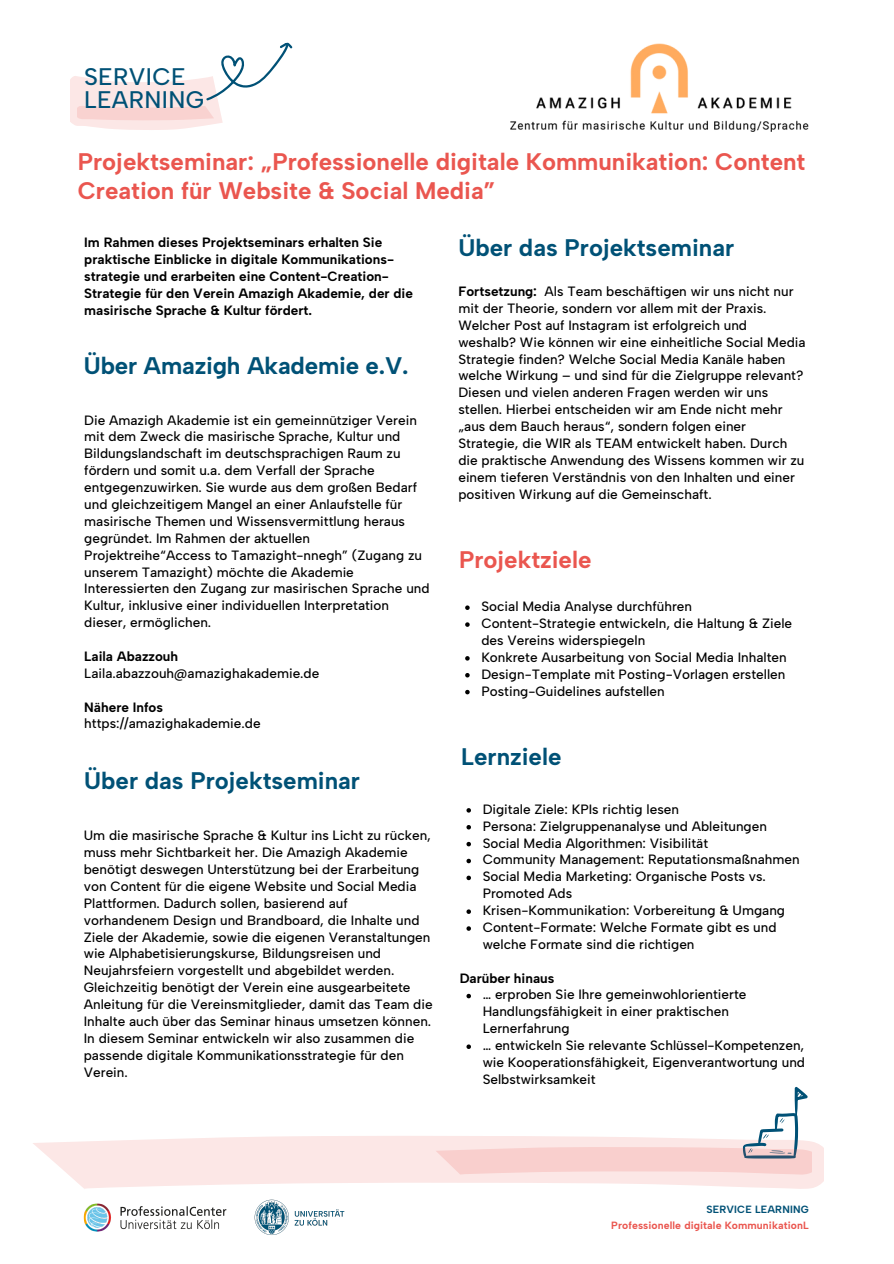
<style>
.page{position:relative;width:894px;height:1264px;background:#fff}
.page>*{position:absolute;margin:0;border:0;box-sizing:border-box;transform-origin:0 0}
.t1{font:700 24px/29.2px "Albert Sans";color:#ea564f}
.t2{font:700 24px "Albert Sans";color:#005176}
.t3{font:500 24px/23.7px "Albert Sans";letter-spacing:.015em;color:#005176}
.t4{font:500 13.5px/16.8px "Albert Sans";color:#000}
.t5{font:700 13.5px/16.8px "Albert Sans";color:#000}
.t6{font:700 10.5px "Albert Sans";letter-spacing:.01em;color:#ea564f}
.t7{font:700 10.5px "Albert Sans";letter-spacing:.015em;color:#005176}
.s1{font-weight:700}
</style>
<div class="page">
<svg style="left:71px;top:76px;width:152px;height:54px;fill:#fce7e6"></svg>
<div style="left:78px;top:106px;width:136px;height:14px;background:#f9d2d0"></div>
<img style="left:254px;top:1199px;width:91px;height:36px">
<img style="left:84px;top:1203px;width:142px;height:28px">
<svg style="left:199px;top:42px;width:94px;height:59px"></svg>
<svg style="left:33px;top:1136px;width:791px;height:53px;fill:#fce7e6"></svg>
<svg style="left:742px;top:1086px;width:65px;height:60px"></svg>
<svg style="left:435px;top:1146px;width:376px;height:28px;background:#f4d0ce"></svg>
<svg style="left:466px;top:808px;width:5px;height:4px"></svg>
<svg style="left:466px;top:825px;width:5px;height:4px"></svg>
<svg style="left:466px;top:841px;width:5px;height:5px"></svg>
<svg style="left:466px;top:858px;width:5px;height:5px"></svg>
<svg style="left:466px;top:875px;width:5px;height:5px"></svg>
<svg style="left:466px;top:909px;width:5px;height:4px"></svg>
<svg style="left:466px;top:926px;width:5px;height:4px"></svg>
<svg style="left:466px;top:993px;width:5px;height:5px"></svg>
<svg style="left:466px;top:1044px;width:5px;height:4px"></svg>
<svg style="left:465px;top:605px;width:4px;height:5px"></svg>
<svg style="left:465px;top:622px;width:4px;height:5px"></svg>
<svg style="left:465px;top:656px;width:4px;height:4px"></svg>
<svg style="left:465px;top:673px;width:4px;height:4px"></svg>
<svg style="left:465px;top:690px;width:4px;height:4px"></svg>
<img style="left:511px;top:43px;width:297px;height:88px">
<p class="t3" style="left:84px;top:64px;width:122px">SERVICE<br>LEARNING</p>
<h2 class="t1" style="left:78px;top:146px;width:729px">Projektseminar: „Professionelle digitale Kommunikation: Content<br>Creation für Website &amp; Social Media”</h2>
<p class="t5" style="left:84px;top:234px;width:330px">Im Rahmen dieses Projektseminars erhalten Sie praktische Einblicke in digitale Kommunikations&shy;strategie und erarbeiten eine Content-Creation-Strategie für den Verein Amazigh Akademie, der die masirische Sprache &amp; Kultur fördert.</p>
<h3 class="t2" style="left:84px;top:351px;width:326px">Über Amazigh Akademie e.V.</h3>
<h3 class="t4" style="left:84px;top:411px;width:347px">Die Amazigh Akademie ist ein gemeinnütziger Verein mit dem Zweck die masirische Sprache, Kultur und Bildungslandschaft im deutschsprachigen Raum zu fördern und somit u.a. dem Verfall der Sprache entgegenzuwirken. Sie wurde aus dem großen Bedarf und gleichzeitigem Mangel an einer Anlaufstelle für masirische Themen und Wissensvermittlung heraus gegründet. Im Rahmen der aktuellen Projektreihe“Access to Tamazight-nnegh” (Zugang zu unserem Tamazight) möchte die Akademie Interessierten den Zugang zur masirischen Sprache und Kultur, inklusive einer individuellen Interpretation dieser, ermöglichen.</h3>
<h3 class="t4" style="left:84px;top:647px;width:236px"><span class="s1">Laila Abazzouh<br></span>Laila.abazzouh@amazighakademie.de</h3>
<h2 class="t4" style="left:84px;top:698px;width:178px"><span class="s1">Nähere Infos </span>https://amazighakademie.de</h2>
<h2 class="t2" style="left:84px;top:766px;width:277px">Über das Projektseminar</h2>
<p class="t4" style="left:84px;top:827px;width:350px">Um die masirische Sprache &amp; Kultur ins Licht zu rücken, muss mehr Sichtbarkeit her. Die Amazigh Akademie benötigt deswegen Unterstützung bei der Erarbeitung von Content für die eigene Website und Social Media Plattformen. Dadurch sollen, basierend auf vorhandenem Design und Brandboard, die Inhalte und Ziele der Akademie, sowie die eigenen Veranstaltungen wie Alphabetisierungskurse, Bildungsreisen und Neujahrsfeiern vorgestellt und abgebildet werden.<br>Gleichzeitig benötigt der Verein eine ausgearbeitete Anleitung für die Vereinsmitglieder, damit das Team die Inhalte auch über das Seminar hinaus umsetzen können.<br>In diesem Seminar entwickeln wir also zusammen die passende digitale Kommunikationsstrategie für den Verein.</p>
<h3 class="t2" style="left:458px;top:233px;width:277px">Über das Projektseminar</h3>
<p class="t4" style="left:458px;top:283px;width:348px"><span class="s1">Fortsetzung:</span> Als Team beschäftigen wir uns nicht nur mit der Theorie, sondern vor allem mit der Praxis.<br>Welcher Post auf Instagram ist erfolgreich und weshalb? Wie können wir eine einheitliche Social Media Strategie finden? Welche Social Media Kanäle haben welche Wirkung – und sind für die Zielgruppe relevant?<br>Diesen und vielen anderen Fragen werden wir uns stellen. Hierbei entscheiden wir am Ende nicht mehr „aus dem Bauch heraus“, sondern folgen einer Strategie, die WIR als TEAM entwickelt haben. Durch die praktische Anwendung des Wissens kommen wir zu einem tieferen Verständnis von den Inhalten und einer positiven Wirkung auf die Gemeinschaft.</p>
<h3 class="t1" style="left:459px;top:545px;width:134px">Projektziele</h3>
<p class="t4" style="left:481px;top:598px;width:212px">Social Media Analyse durchführen</p>
<p class="t4" style="left:481px;top:615px;width:312px">Content-Strategie entwickeln, die Haltung &amp; Ziele des Vereins widerspiegeln</p>
<h3 class="t4" style="left:481px;top:648px;width:307px">Konkrete Ausarbeitung von Social Media Inhalten</h3>
<p class="t4" style="left:481px;top:665px;width:305px">Design-Template mit Posting-Vorlagen erstellen</p>
<p class="t4" style="left:481px;top:682px;width:185px">Posting-Guidelines aufstellen</p>
<p class="t2" style="left:461px;top:742px;width:102px">Lernziele</p>
<p class="t4" style="left:482px;top:800px;width:198px">Digitale Ziele: KPIs richtig lesen</p>
<h2 class="t4" style="left:482px;top:817px;width:286px">Persona: Zielgruppenanalyse und Ableitungen</h2>
<h2 class="t4" style="left:482px;top:834px;width:227px">Social Media Algorithmen: Visibilität</h2>
<p class="t4" style="left:482px;top:851px;width:318px">Community Management: Reputationsmaßnahmen</p>
<p class="t4" style="left:482px;top:868px;width:284px">Social Media Marketing: Organische Posts vs.<br>Promoted Ads</p>
<p class="t4" style="left:482px;top:901px;width:304px">Krisen-Kommunikation: Vorbereitung &amp; Umgang</p>
<p class="t4" style="left:482px;top:918px;width:295px">Content-Formate: Welche Formate gibt es und welche Formate sind die richtigen</p>
<p class="t5" style="left:459px;top:969px;width:96px">Darüber hinaus</p>
<p class="t4" style="left:482px;top:986px;width:265px">… erproben Sie Ihre gemeinwohlorientierte<br>Handlungsfähigkeit in einer praktischen<br>Lernerfahrung</p>
<p class="t4" style="left:482px;top:1036px;width:324px;text-align:justify">… entwickeln Sie relevante Schlüssel-Kompetenzen, wie Kooperationsfähigkeit, Eigenverantwortung und Selbstwirksamkeit</p>
<h3 class="t7" style="left:706px;top:1203px;width:104px">SERVICE LEARNING</h3>
<h2 class="t6" style="left:611px;top:1218px;width:199px">Professionelle digitale KommunikationL</h2>
</div>
